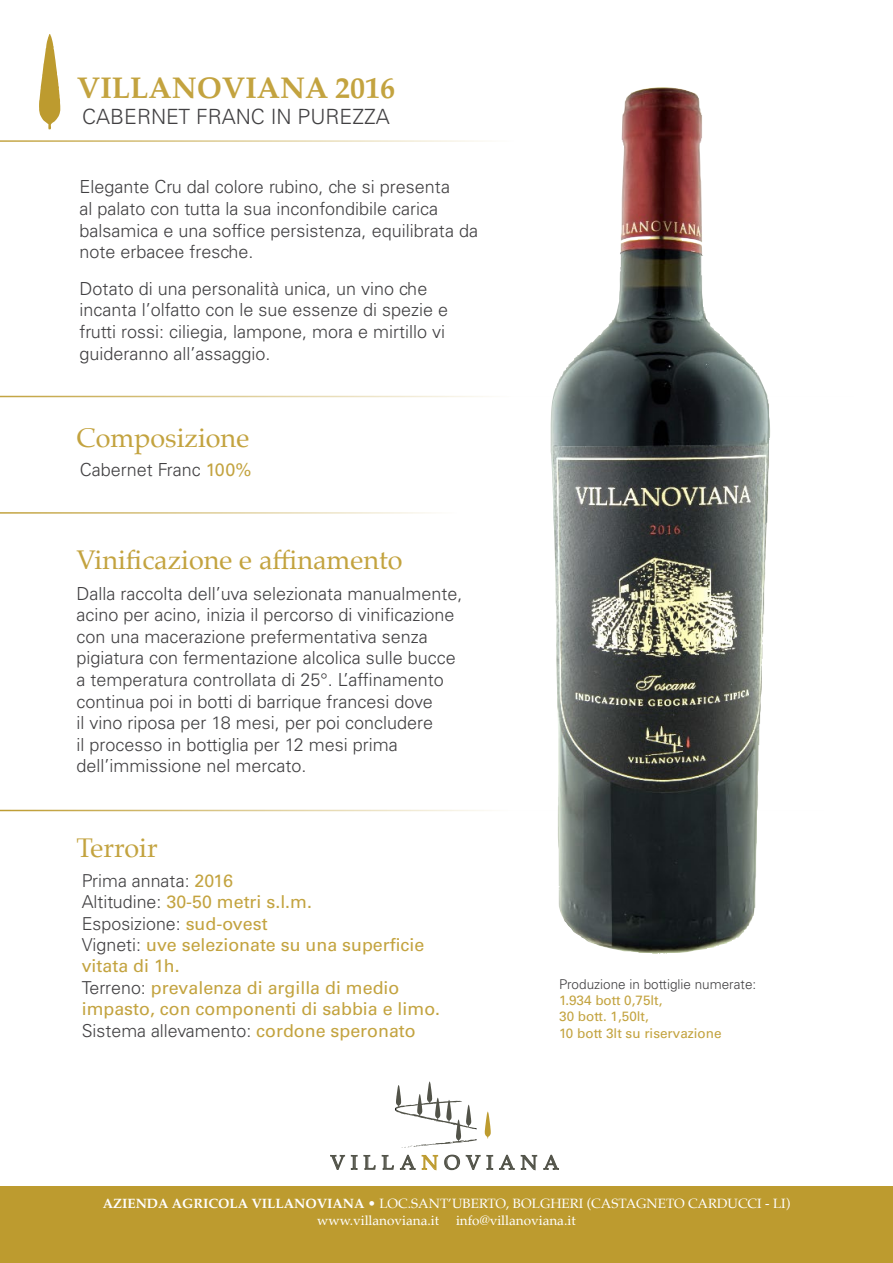
<style>
.page{position:relative;width:893px;height:1263px;background:#fff}
.page>*{position:absolute;margin:0;border:0;box-sizing:border-box;transform-origin:0 0}
.t1{font:700 30px "Palatino";color:#c3a33f}
.t2{font:27px "Palatino";color:#c3a33f}
.t3{font:300 21px "Univers LT Std";color:#414042}
.t4{font:19.95px "Palatino";letter-spacing:.3em;color:#525349}
.t5{font:300 18px/21.6px "Univers LT Std";color:#414042}
.t6{font:17.85px/21.5px "Univers LT Std";color:#c3a33f}
.t7{font:13.5px/16.2px "Palatino";color:#fff;text-align:center}
.t8{font:13.5px/16.2px "Univers LT Std";color:#c3a33f}
.t9{font:300 13.5px "Univers LT Std";color:#414042}
.s1{font-weight:400;color:#c3a33f}
.s2{font-weight:300;color:#414042}
.s3{color:#bd9b2f}
.s4{font-weight:700}
</style>
<div class="page">
<div style="left:0;top:1186px;width:893px;height:77px;background:#bd9b2f"></div>
<svg style="left:330px;top:1081px;width:229px;height:90px"></svg>
<img style="left:551px;top:87px;width:202px;height:867px">
<hr style="left:0;top:396px;width:855px;height:1px;background:#bd9b2f">
<svg style="left:39px;top:34px;width:22px;height:95px"></svg>
<hr style="left:0;top:512px;width:753px;height:2px;background:#bd9b2f">
<hr style="left:0;top:810px;width:825px;height:1px;background:#bd9b2f">
<hr style="left:0;top:140px;width:855px;height:2px;background:#bd9b2f">
<h1 class="t1" style="left:77px;top:63px;width:320px">VILLANOVIANA 2016</h1>
<p class="t3" style="left:82px;top:103px;width:309px">CABERNET FRANC IN PUREZZA</p>
<p class="t5" style="left:79px;top:176px;width:400px">Elegante Cru dal colore rubino, che si presenta<br>al palato con tutta la sua inconfondibile carica balsamica e una soffice persistenza, equilibrata da note erbacee fresche.</p>
<p class="t5" style="left:79px;top:278px;width:370px">Dotato di una personalità unica, un vino che incanta l’olfatto con le sue essenze di spezie e frutti rossi: ciliegia, lampone, mora e mirtillo vi guideranno all’assaggio.</p>
<h2 class="t2" style="left:77px;top:415px;width:174px">Composizione</h2>
<p class="t5" style="left:80px;top:459px;width:173px">Cabernet Franc <span class="s1">100%</span></p>
<h2 class="t2" style="left:77px;top:537px;width:328px">Vinificazione e affinamento</h2>
<p class="t5" style="left:77px;top:582px;width:388px">Dalla raccolta dell’uva selezionata manualmente, acino per acino, inizia il percorso di vinificazione con una macerazione prefermentativa senza pigiatura con fermentazione alcolica sulle bucce a temperatura controllata di 25°. L’affinamento continua poi in botti di barrique francesi dove<br>il vino riposa per 18 mesi, per poi concludere<br>il processo in bottiglia per 12 mesi prima dell’immissione nel mercato.</p>
<h2 class="t2" style="left:77px;top:825px;width:83px">Terroir</h2>
<p class="t6" style="left:82px;top:870px;width:360px"><span class="s2">Prima annata:</span> 2016<br><span class="s2">Altitudine:</span> 30-50 metri s.l.m.<br><span class="s2">Esposizione:</span> sud-ovest<br><span class="s2">Vigneti:</span> uve selezionate su una superficie vitata di 1h.<br><span class="s2">Terreno:</span> prevalenza di argilla di medio impasto, con componenti di sabbia e limo.<br><span class="s2">Sistema allevamento:</span> cordone speronato</p>
<p class="t9" style="left:559px;top:976px;width:199px">Produzione in bottiglie numerate:</p>
<p class="t8" style="left:559px;top:992px;width:164px">1.934 bott 0,75lt,<br>30 bott. 1,50lt,<br>10 bott 3lt su riservazione</p>
<p class="t4" style="left:330px;top:1146px;width:230px">VILLA<span class="s3">N</span>OVIANA</p>
<p class="t7" style="left:103px;top:1195px;width:689px"><span class="s4">AZIENDA AGRICOLA VILLANOVIANA</span> • LOC.SANT’UBERTO, BOLGHERI (CASTAGNETO CARDUCCI - LI) www.villanoviana.it info@villanoviana.it</p>
</div>
